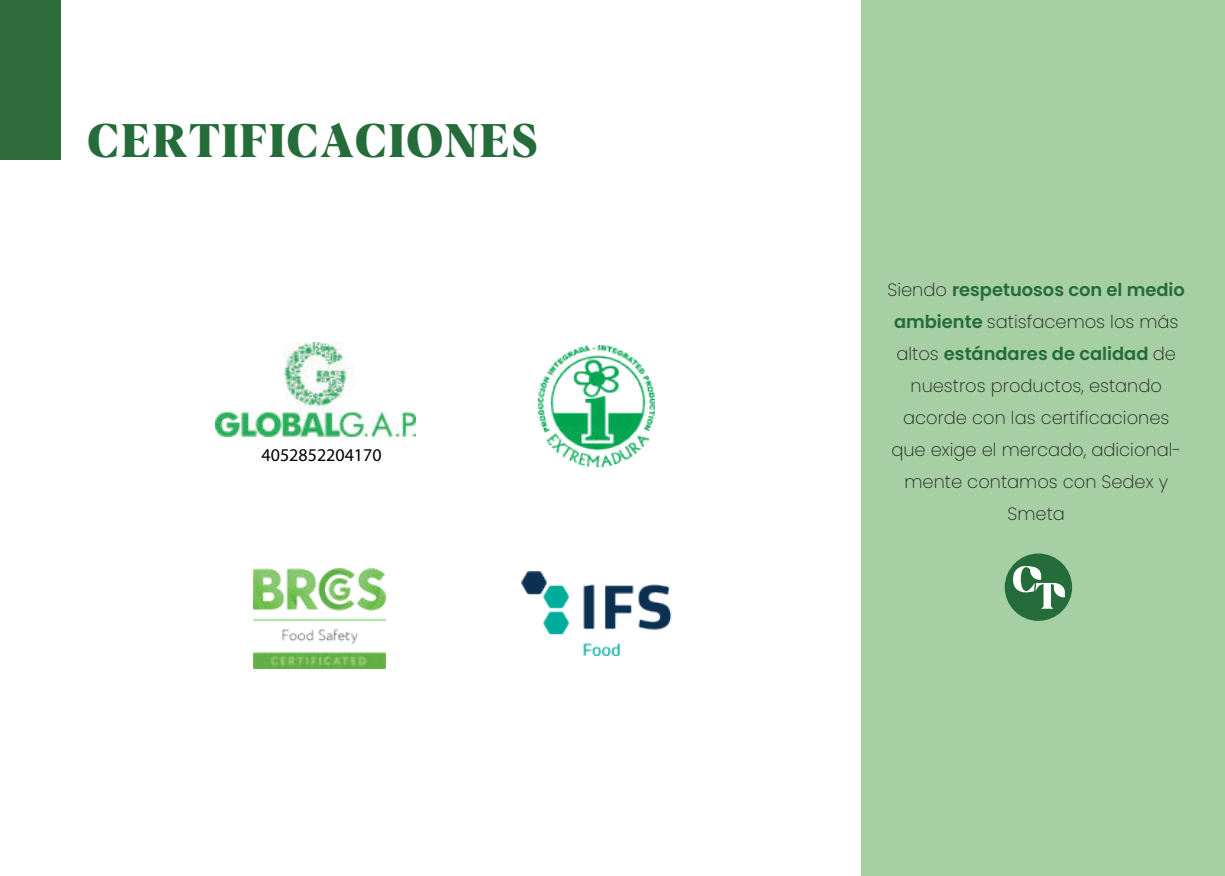
<style>
.page{position:relative;width:1225px;height:876px;background:#fff}
.page>*{position:absolute;margin:0;border:0;box-sizing:border-box;transform-origin:0 0}
.t1{font:700 46px "Albra";letter-spacing:.025em;color:#246c39}
.t2{font:18px "Myriad Pro";color:#000001}
.t3{font:200 17.8px/32px "Poppins";color:#231f20;text-align:center}
.s1{font-weight:600;color:#246c39}
</style>
<div class="page">
<div style="left:861px;top:1px;width:364px;height:875px;background:#a6d0a3"></div>
<div style="left:0;top:0;width:61px;height:160px;background:#2e6c3b"></div>
<div style="left:1004px;top:553px;width:68px;height:68px;background:#246c39;border-radius:50%"></div>
<svg style="left:1013px;top:566px;width:52px;height:43px"></svg>
<img style="left:522px;top:571px;width:150px;height:85px">
<img style="left:538px;top:346px;width:116px;height:121px">
<img style="left:215px;top:343px;width:200px;height:94px">
<img style="left:253px;top:568px;width:133px;height:100px">
<h1 class="t1" style="left:88px;top:108px;width:452px">CERTIFICACIONES</h1>
<p class="t2" style="left:261px;top:444px;width:122px">4052852204170</p>
<p class="t3" style="left:887px;top:274px;width:299px">Siendo <span class="s1">respetuosos con el medio ambiente</span> satisfacemos los más altos <span class="s1">estándares de calidad</span> de nuestros productos, estando acorde con las certificaciones que exige el mercado, adicional&shy;mente contamos con Sedex y<br>Smeta</p>
</div>
